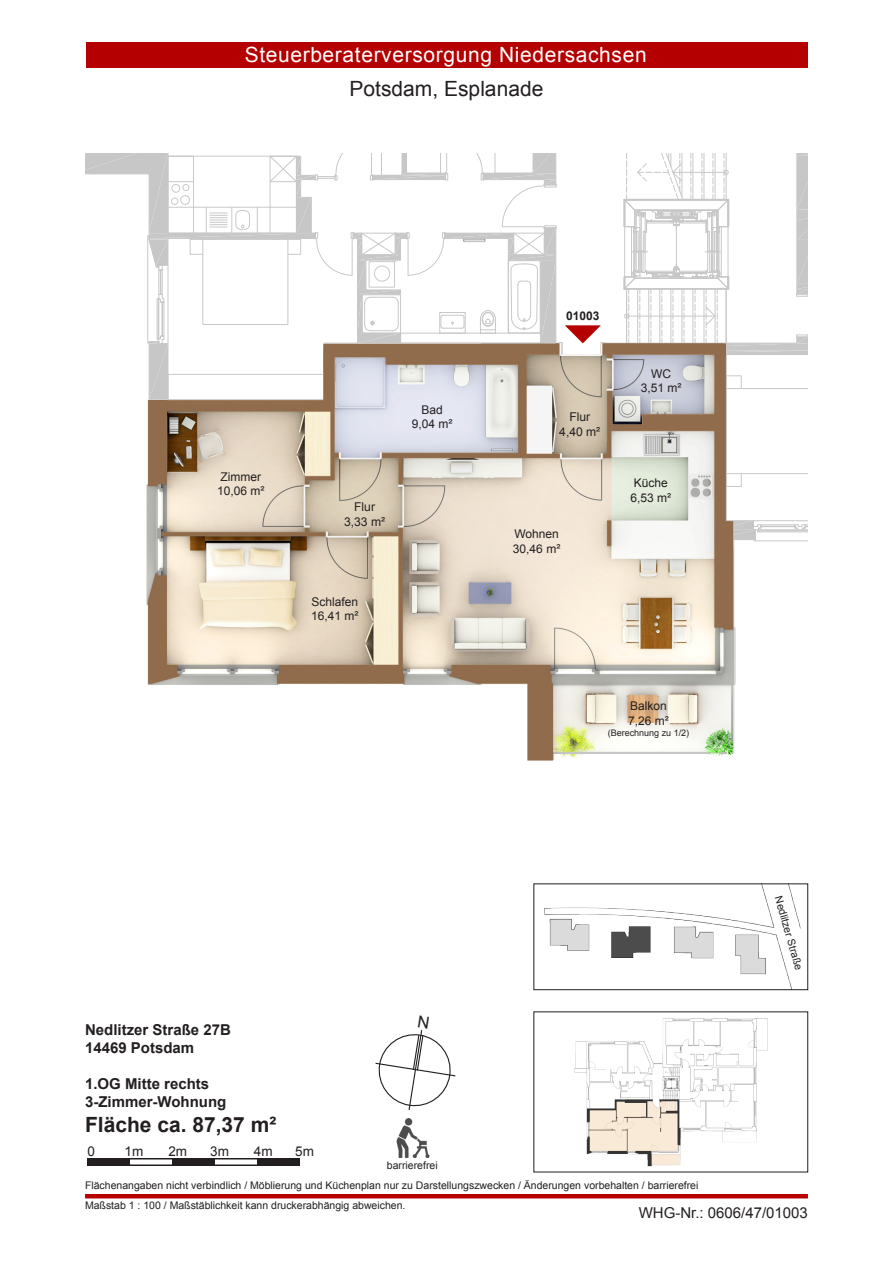
<style>
.page{position:relative;width:893px;height:1263px;background:#fff}
.page>*{position:absolute;margin:0;border:0;box-sizing:border-box;transform-origin:0 0}
.t1{font:21px "Arial";letter-spacing:.03em;color:#fff}
.t2{font:21px "Arial";color:#231f20}
.t3{font:700 21px "Arial";color:#231f20}
.t4{font:700 15px "Arial";color:#231f20}
.t5{font:15px "Arial";color:#231f20}
.t6{font:13.5px "Arial";color:#231f20}
.t7{font:12.15px "Arial";color:#231f20}
.t8{font:12px "Arial";color:#231f20}
.t9{font:700 12px "Arial";color:#231f20}
.t10{font:10.5px "Arial";color:#231f20}
.t11{font:9px "Arial";color:#231f20}
</style>
<div class="page">
<div style="left:87px;top:1158px;width:43px;height:8px;background:#231f20"></div>
<hr style="left:87px;top:1158px;width:213px;height:1px;background:#231f20">
<hr style="left:87px;top:1164px;width:213px;height:2px;background:#231f20">
<div style="left:172px;top:1158px;width:43px;height:8px;background:#231f20"></div>
<div style="left:257px;top:1158px;width:43px;height:8px;background:#231f20"></div>
<hr style="left:85px;top:1194px;width:723px;height:4px;background:#b60300">
<div style="left:86px;top:43px;width:721px;height:25px;background:#b40000"></div>
<img style="left:396px;top:1118px;width:34px;height:39px">
<img style="left:534px;top:1012px;width:274px;height:160px">
<img style="left:534px;top:884px;width:274px;height:106px">
<img style="left:85px;top:153px;width:723px;height:608px">
<svg style="left:375px;top:1030px;width:81px;height:80px"></svg>
<h1 class="t1" style="left:245px;top:41px;width:404px">Steuerberaterversorgung Niedersachsen</h1>
<h1 class="t2" style="left:350px;top:75px;width:195px">Potsdam, Esplanade</h1>
<p class="t8" style="left:221px;top:469px;width:42px">Zimmer</p>
<p class="t8" style="left:217px;top:483px;width:49px">10,06 m²</p>
<p class="t8" style="left:422px;top:402px;width:23px">Bad</p>
<p class="t8" style="left:412px;top:416px;width:42px">9,04 m²</p>
<p class="t7" style="left:354px;top:499px;width:22px">Flur</p>
<p class="t7" style="left:344px;top:513px;width:43px">3,33 m²</p>
<p class="t8" style="left:311px;top:594px;width:48px">Schlafen</p>
<p class="t8" style="left:311px;top:608px;width:49px">16,41 m²</p>
<p class="t9" style="left:566px;top:308px;width:35px">01003</p>
<p class="t7" style="left:569px;top:409px;width:22px">Flur</p>
<p class="t7" style="left:559px;top:424px;width:43px">4,40 m²</p>
<p class="t8" style="left:514px;top:526px;width:46px">Wohnen</p>
<p class="t8" style="left:513px;top:540px;width:49px">30,46 m²</p>
<p class="t8" style="left:651px;top:366px;width:21px">WC</p>
<p class="t8" style="left:641px;top:380px;width:42px">3,51 m²</p>
<p class="t8" style="left:634px;top:475px;width:36px">Küche</p>
<p class="t8" style="left:630px;top:489px;width:42px">6,53 m²</p>
<p class="t8" style="left:630px;top:698px;width:38px">Balkon</p>
<p class="t8" style="left:628px;top:713px;width:42px">7,26 m²</p>
<p class="t11" style="left:608px;top:726px;width:83px">(Berechnung zu 1/2)</p>
<p class="t4" style="left:85px;top:1019px;width:147px">Nedlitzer Straße 27B</p>
<p class="t4" style="left:85px;top:1037px;width:111px">14469 Potsdam</p>
<p class="t4" style="left:85px;top:1073px;width:126px">1.OG Mitte rechts</p>
<p class="t4" style="left:85px;top:1091px;width:143px">3-Zimmer-Wohnung</p>
<p class="t3" style="left:85px;top:1110px;width:193px">Fläche ca. 87,37 m²</p>
<p class="t6" style="left:87px;top:1142px;width:9px">0</p>
<p class="t6" style="left:125px;top:1142px;width:20px">1m</p>
<p class="t6" style="left:168px;top:1142px;width:20px">2m</p>
<p class="t6" style="left:210px;top:1142px;width:20px">3m</p>
<p class="t6" style="left:254px;top:1142px;width:20px">4m</p>
<p class="t6" style="left:295px;top:1142px;width:20px">5m</p>
<p class="t10" style="left:85px;top:1179px;width:615px">Flächenangaben nicht verbindlich / Möblierung und Küchenplan nur zu Darstellungszwecken / Änderungen vorbehalten / barrierefrei</p>
<p class="t10" style="left:387px;top:1158px;width:52px">barrierefrei</p>
<p class="t10" style="left:785px;top:894px;width:77px;rotate:74deg">Nedlitzer Straße</p>
<p class="t10" style="left:85px;top:1198px;width:322px">Maßstab 1 : 100 / Maßstäblichkeit kann druckerabhängig abweichen.</p>
<p class="t5" style="left:639px;top:1203px;width:171px">WHG-Nr.: 0606/47/01003</p>
</div>
